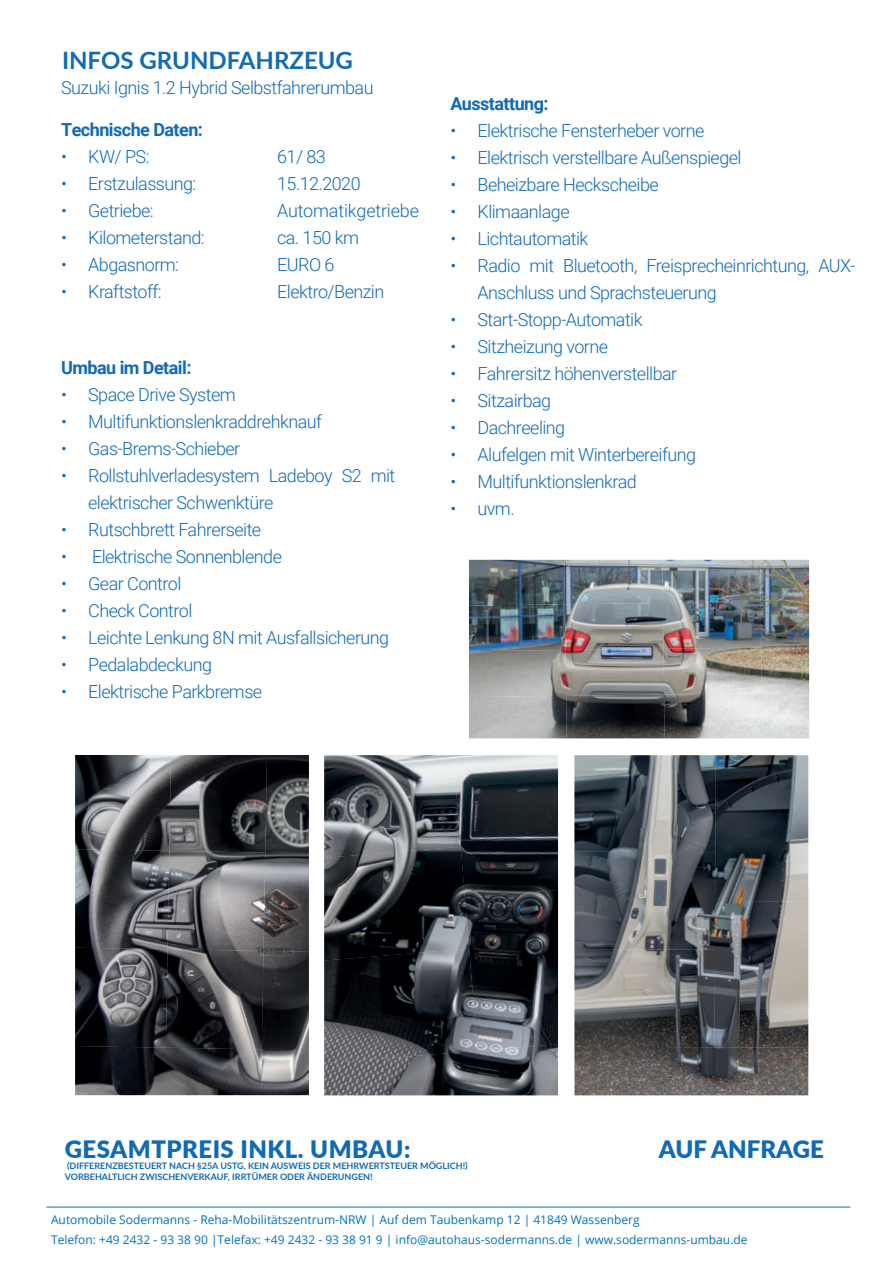
<style>
.page{position:relative;width:893px;height:1263px;background:#fff}
.page>*{position:absolute;margin:0;border:0;box-sizing:border-box;transform-origin:0 0}
.t1{font:900 24px "Lato";letter-spacing:.02em;color:#116ab5}
.t2{font:700 24px "Lato";color:#116ab5}
.t3{font:900 24px "Lato";color:#116ab5}
.t4{font:300 18px/27px "Roboto";letter-spacing:-.03em;color:#116ab5}
.t5{font:700 18px "Roboto";letter-spacing:-.03em;color:#116ab5}
.t6{font:300 18px "Roboto";letter-spacing:-.01em;color:#116ab5}
.t7{font:12px/19.8px "Open Sans";color:#0072bc}
.t8{font:700 9px/10.8px "Lato";color:#116ab5}
</style>
<div class="page">
<img style="left:75px;top:755px;width:94px;height:94px">
<img style="left:169px;top:755px;width:94px;height:96px">
<img style="left:263px;top:755px;width:46px;height:196px">
<img style="left:75px;top:849px;width:94px;height:98px">
<img style="left:168px;top:851px;width:97px;height:100px">
<img style="left:75px;top:947px;width:93px;height:99px">
<img style="left:166px;top:949px;width:98px;height:97px">
<img style="left:261px;top:951px;width:48px;height:144px">
<img style="left:75px;top:1046px;width:187px;height:49px">
<img style="left:324px;top:755px;width:129px;height:91px">
<img style="left:453px;top:755px;width:105px;height:135px">
<img style="left:324px;top:846px;width:145px;height:102px">
<img style="left:465px;top:890px;width:93px;height:154px">
<img style="left:324px;top:948px;width:154px;height:96px">
<img style="left:324px;top:1044px;width:234px;height:51px">
<img style="left:574px;top:755px;width:140px;height:292px">
<img style="left:714px;top:755px;width:94px;height:292px">
<img style="left:574px;top:1047px;width:234px;height:48px">
<img style="left:469px;top:560px;width:95px;height:43px">
<img style="left:564px;top:560px;width:196px;height:43px">
<img style="left:760px;top:560px;width:49px;height:178px">
<img style="left:469px;top:603px;width:194px;height:46px">
<img style="left:663px;top:602px;width:98px;height:45px">
<img style="left:469px;top:649px;width:194px;height:47px">
<img style="left:663px;top:647px;width:99px;height:46px">
<img style="left:469px;top:696px;width:97px;height:42px">
<img style="left:566px;top:693px;width:197px;height:45px">
<hr style="left:46px;top:1207px;width:804px;height:1px;background:#0072bc">
<h1 class="t2" style="left:62px;top:42px;width:292px">INFOS GRUNDFAHRZEUG</h1>
<p class="t4" style="left:61px;top:74px;width:314px">Suzuki Ignis 1.2 Hybrid Selbstfahrerumbau</p>
<p class="t5" style="left:61px;top:117px;width:143px">Technische Daten:</p>
<p class="t4" style="left:61px;top:143px;width:90px">• KW/ PS:</p>
<p class="t4" style="left:277px;top:143px;width:50px">61/ 83</p>
<p class="t4" style="left:61px;top:170px;width:137px">• Erstzulassung:</p>
<p class="t4" style="left:277px;top:170px;width:85px">15.12.2020</p>
<p class="t4" style="left:61px;top:197px;width:94px">• Getriebe:</p>
<p class="t6" style="left:277px;top:198px;width:143px">Automatikgetriebe</p>
<p class="t4" style="left:61px;top:224px;width:145px">• Kilometerstand:</p>
<p class="t4" style="left:277px;top:224px;width:83px">ca. 150 km</p>
<p class="t4" style="left:61px;top:251px;width:119px">• Abgasnorm:</p>
<p class="t4" style="left:277px;top:251px;width:59px">EURO 6</p>
<p class="t4" style="left:61px;top:278px;width:102px">• Kraftstoff:</p>
<p class="t4" style="left:277px;top:278px;width:109px">Elektro/Benzin</p>
<p class="t5" style="left:61px;top:355px;width:132px">Umbau im Detail:</p>
<p class="t4" style="left:61px;top:380px;width:176px">• Space Drive System</p>
<p class="t4" style="left:61px;top:407px;width:262px">• Multifunktionslenkraddrehknauf</p>
<p class="t4" style="left:61px;top:434px;width:181px">• Gas-Brems-Schieber</p>
<p class="t4" style="left:88px;top:461px;width:309px;text-indent:-27px">• Rollstuhlverladesystem Ladeboy S2 mit elektrischer Schwenktüre</p>
<p class="t4" style="left:61px;top:515px;width:202px">• Rutschbrett Fahrerseite</p>
<p class="t4" style="left:61px;top:542px;width:222px">• Elektrische Sonnenblende</p>
<p class="t4" style="left:61px;top:569px;width:122px">• Gear Control</p>
<p class="t4" style="left:61px;top:596px;width:133px">• Check Control</p>
<p class="t4" style="left:61px;top:623px;width:329px">• Leichte Lenkung 8N mit Ausfallsicherung</p>
<p class="t4" style="left:61px;top:650px;width:152px">• Pedalabdeckung</p>
<p class="t4" style="left:61px;top:677px;width:203px">• Elektrische Parkbremse</p>
<p class="t5" style="left:450px;top:91px;width:100px">Ausstattung:</p>
<p class="t4" style="left:450px;top:116px;width:255px">• Elektrische Fensterheber vorne</p>
<p class="t4" style="left:450px;top:143px;width:293px">• Elektrisch verstellbare Außenspiegel</p>
<p class="t4" style="left:450px;top:170px;width:210px">• Beheizbare Heckscheibe</p>
<p class="t4" style="left:450px;top:197px;width:121px">• Klimaanlage</p>
<p class="t4" style="left:450px;top:224px;width:139px">• Lichtautomatik</p>
<p class="t4" style="left:477px;top:251px;width:379px;text-indent:-27px">• Radio mit Bluetooth, Freisprecheinrichtung, AUX-<br>Anschluss und Sprachsteuerung</p>
<p class="t4" style="left:450px;top:305px;width:194px">• Start-Stopp-Automatik</p>
<p class="t4" style="left:450px;top:332px;width:159px">• Sitzheizung vorne</p>
<p class="t4" style="left:450px;top:359px;width:228px">• Fahrersitz höhenverstellbar</p>
<p class="t4" style="left:450px;top:386px;width:102px">• Sitzairbag</p>
<p class="t4" style="left:450px;top:413px;width:116px">• Dachreeling</p>
<p class="t4" style="left:450px;top:440px;width:247px">• Alufelgen mit Winterbereifung</p>
<p class="t4" style="left:450px;top:467px;width:188px">• Multifunktionslenkrad</p>
<p class="t4" style="left:450px;top:494px;width:66px">• uvm.</p>
<h1 class="t1" style="left:65px;top:1131px;width:347px">GESAMTPREIS INKL. UMBAU:</h1>
<h1 class="t3" style="left:659px;top:1131px;width:166px">AUF ANFRAGE</h1>
<p class="t8" style="left:65px;top:1160px;width:404px">(DIFFERENZBESTEUERT NACH §25A USTG, KEIN AUSWEIS DER MEHRWERTSTEUER MÖGLICH!)<br>VORBEHALTLICH ZWISCHENVERKAUF, IRRTÜMER ODER ÄNDERUNGEN!</p>
<p class="t7" style="left:51px;top:1210px;width:698px">Automobile Sodermanns - Reha-Mobilitätszentrum-NRW | Auf dem Taubenkamp 12 | 41849 Wassenberg<br>Telefon: +49 2432 - 93 38 90 |Telefax: +49 2432 - 93 38 91 9 | info@autohaus-sodermanns.de | www.sodermanns-umbau.de</p>
</div>
